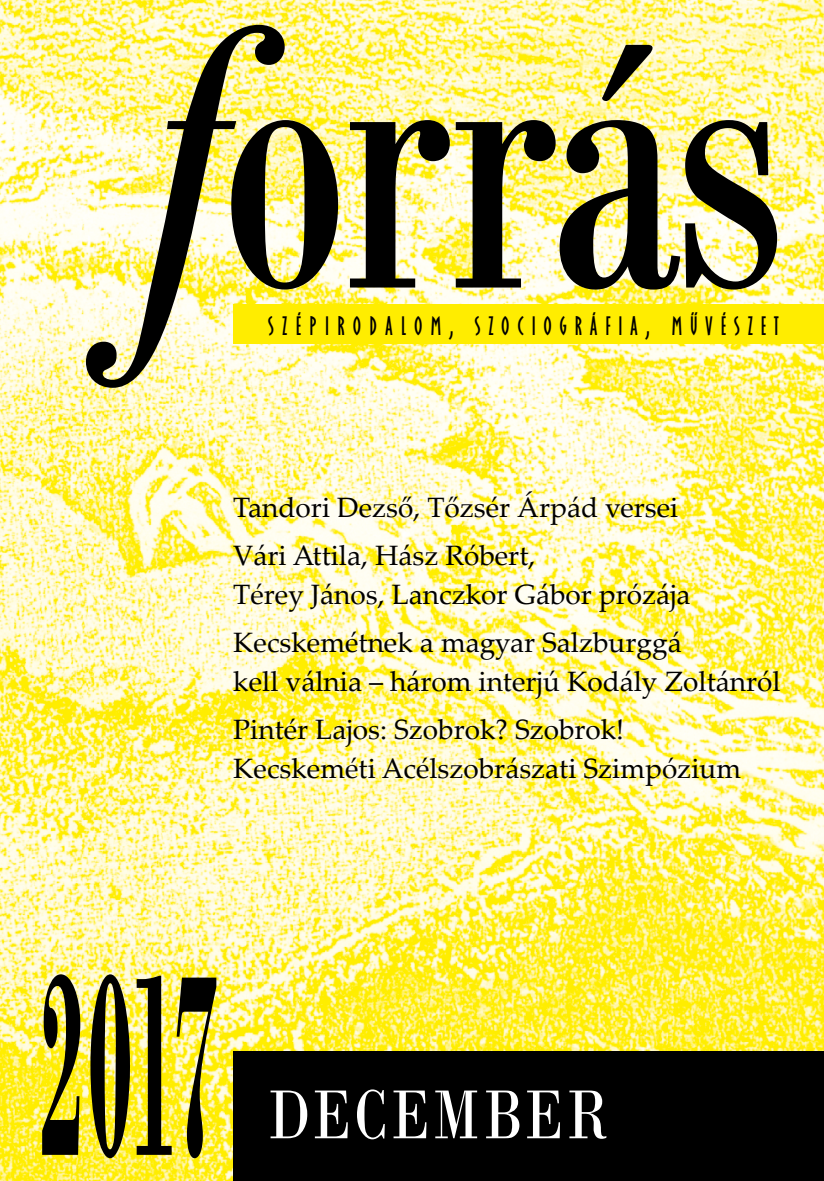
<style>
.page{position:relative;width:824px;height:1181px;background:#fff}
.page>*{position:absolute;margin:0;border:0;box-sizing:border-box;transform-origin:0 0}
.t1{font:700 276.85px "Bodoni";color:#000;scale:.32 1}
.t2{font:72.8px "Bodoni";letter-spacing:.055em;color:#fff;scale:.77 1}
.t3{font:28px/48.5px "Palatino Linotype";color:#000}
.t4{font:28px "URW Oklahoma DEE";letter-spacing:.3em;color:#000}
</style>
<div class="page">
<img style="left:0;top:0;width:823px;height:1181px">
<div style="left:233px;top:1051px;width:590px;height:130px;background:#000"></div>
<svg style="left:86px;top:25px;width:691px;height:363px;background:#c5bf7f"></svg>
<div style="left:233px;top:304px;width:590px;height:40px;background:#ffed00"></div>
<p class="t4" style="left:268px;top:310px;width:512px">sZÉPIRODALOM, SZOCIOGRÁFIA, MŰVÉSZET</p>
<p class="t3" style="left:233px;top:482px;width:446px">Tandori Dezső, Tőzsér Árpád versei<br>Vári Attila, Hász Róbert,</p>
<p class="t3" style="left:233px;top:569px;width:459px">Térey János, Lanczkor Gábor prózája<br>Kecskemétnek a magyar Salzburggá</p>
<p class="t3" style="left:233px;top:656px;width:549px">kell válnia – három interjú Kodály Zoltánról<br>Pintér Lajos: Szobrok? Szobrok!</p>
<p class="t3" style="left:233px;top:742px;width:509px">Kecskeméti Acélszobrászati Szimpózium</p>
<h1 class="t1" style="left:40px;top:901px;width:558px">2017</h1>
<h2 class="t2" style="left:268px;top:1071px;width:443px">DECEMBER</h2>
</div>
